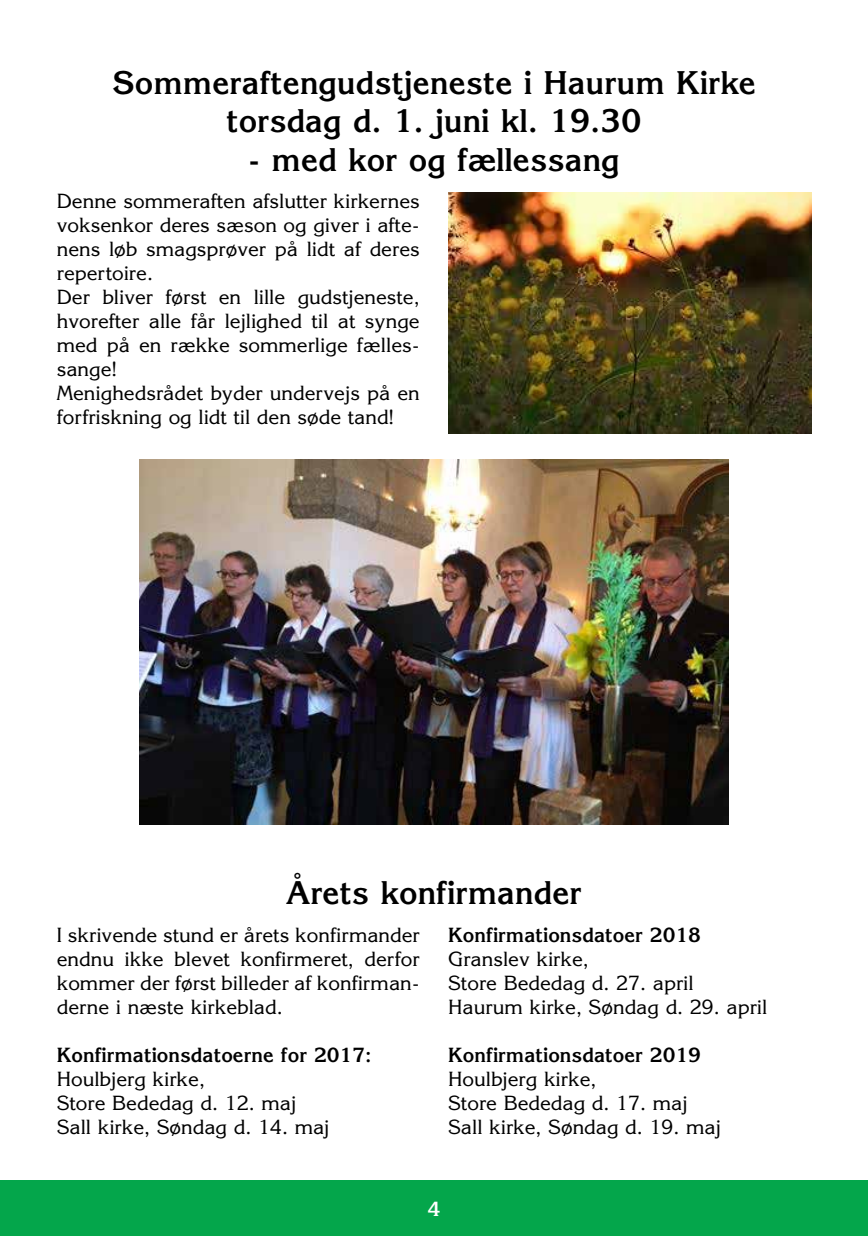
<style>
.page{position:relative;width:868px;height:1236px;background:#fff}
.page>*{position:absolute;margin:0;border:0;box-sizing:border-box;transform-origin:0 0}
.t1{font:700 32px/38.4px "Korinna";color:#000;text-align:center}
.t2{font:20px/24px "Korinna";color:#000}
.t3{font:700 20px "Korinna";color:#000}
.t4{font:700 20px "Korinna";color:#fff}
</style>
<div class="page">
<div style="left:0;top:1180px;width:867px;height:56px;background:#04a64b"></div>
<img style="left:448px;top:192px;width:363px;height:241px">
<img style="left:139px;top:460px;width:589px;height:364px">
<h1 class="t1" style="left:112px;top:63px;width:645px">Sommeraftengudstjeneste i Haurum Kirke torsdag d. 1. juni kl. 19.30</h1>
<h1 class="t1" style="left:248px;top:140px;width:373px">- med kor og fællessang</h1>
<p class="t2" style="left:57px;top:189px;width:364px">Denne sommeraften afslutter kirkernes voksenkor deres sæson og giver i afte&shy;nens løb smagsprøver på lidt af deres repertoire.<br>Der bliver først en lille gudstjeneste, hvorefter alle får lejlighed til at synge med på en række sommerlige fælles&shy;sange!<br>Menighedsrådet byder undervejs på en forfriskning og lidt til den søde tand!</p>
<h1 class="t1" style="left:286px;top:873px;width:297px">Årets konfirmander</h1>
<p class="t2" style="left:57px;top:922px;width:364px;text-align:justify">I skrivende stund er årets konfirmander endnu ikke blevet konfirmeret, derfor kommer der først billeder af konfirman&shy;derne i næste kirkeblad.</p>
<p class="t3" style="left:57px;top:1042px;width:316px">Konfirmationsdatoerne for 2017:</p>
<p class="t2" style="left:57px;top:1066px;width:274px">Houlbjerg kirke,<br>Store Bededag d. 12. maj<br>Sall kirke, Søndag d. 14. maj</p>
<p class="t3" style="left:448px;top:922px;width:254px">Konfirmationsdatoer 2018</p>
<p class="t2" style="left:448px;top:946px;width:320px">Granslev kirke,<br>Store Bededag d. 27. april<br>Haurum kirke, Søndag d. 29. april</p>
<p class="t3" style="left:448px;top:1042px;width:254px">Konfirmationsdatoer 2019</p>
<p class="t2" style="left:448px;top:1066px;width:274px">Houlbjerg kirke,<br>Store Bededag d. 17. maj<br>Sall kirke, Søndag d. 19. maj</p>
<p class="t4" style="left:427px;top:1196px;width:14px">4</p>
</div>
